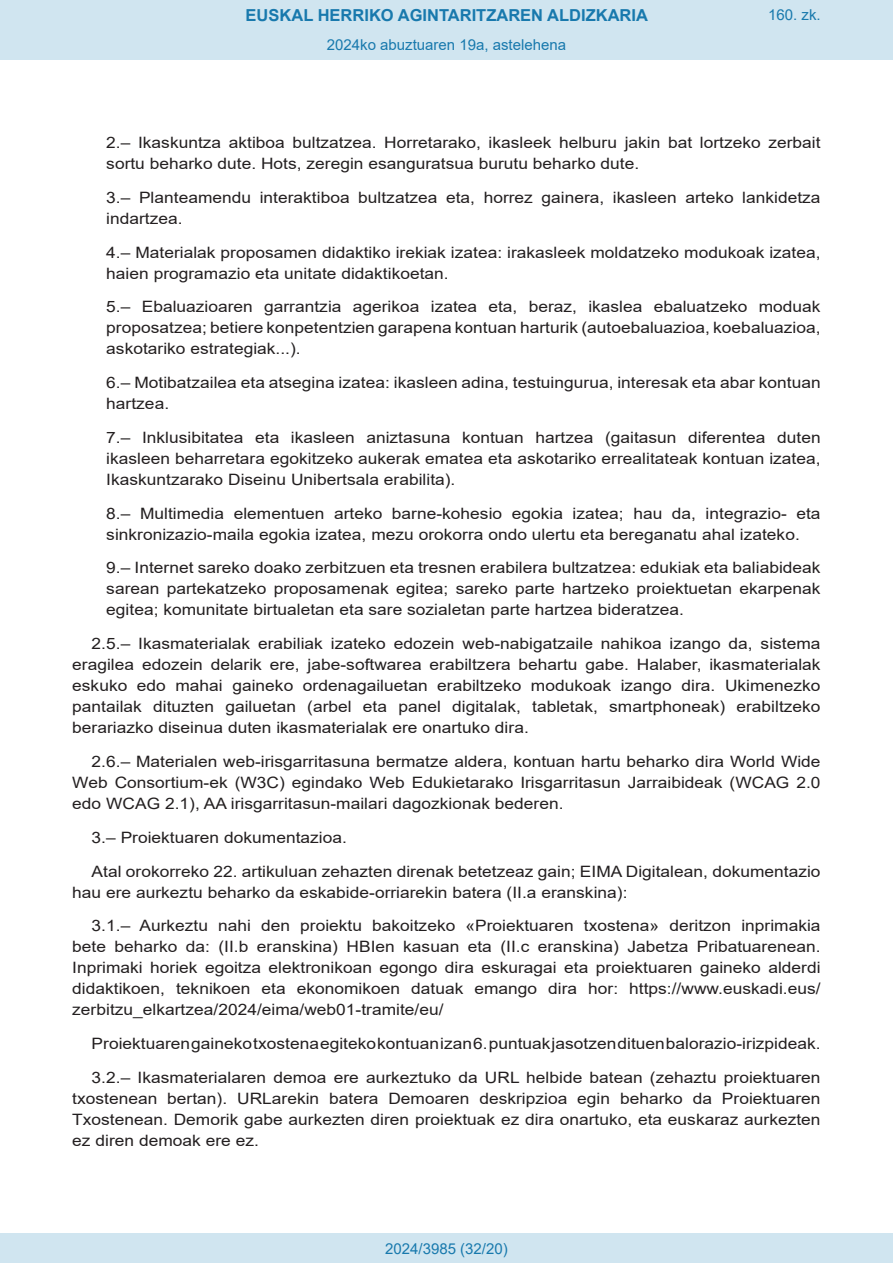
<style>
.page{position:relative;width:893px;height:1263px;background:#fff}
.page>*{position:absolute;margin:0;border:0;box-sizing:border-box;transform-origin:0 0}
.t1{font:700 16.5px "Arial";color:#1879ad}
.BOPVDetalle{font:15.6px/21px "Arial";color:#231f20;text-align:justify;scale:1.11 1}
.BOPVDetalle1{font:15.6px/21px "Arial";color:#231f20;scale:1.11 1}
.Paginacion_Centro{font:15px "Arial";color:#1879ad}
</style>
<div class="page">
<div style="left:0;top:0;width:893px;height:60px;background:#d0e5f0"></div>
<div style="left:0;top:1233px;width:893px;height:30px;background:#d0e5f0"></div>
<p class="t1" style="left:246px;top:3px;width:404px">EUSKAL HERRIKO AGINTARITZAREN ALDIZKARIA</p>
<p class="Paginacion_Centro" style="left:327px;top:35px;width:241px">2024ko abuztuaren 19a, astelehena</p>
<p class="Paginacion_Centro" style="left:768px;top:5px;width:54px">160. zk.</p>
<p class="BOPVDetalle1" style="left:106px;top:132px;width:645px">2.– Ikaskuntza aktiboa bultzatzea. Horretarako, ikasleek helburu jakin bat lortzeko zerbait sortu beharko dute. Hots, zeregin esanguratsua burutu beharko dute.</p>
<p class="BOPVDetalle1" style="left:106px;top:187px;width:645px">3.– Planteamendu interaktiboa bultzatzea eta, horrez gainera, ikasleen arteko lankidetza indartzea.</p>
<p class="BOPVDetalle1" style="left:106px;top:242px;width:645px">4.– Materialak proposamen didaktiko irekiak izatea: irakasleek moldatzeko modukoak izatea, haien programazio eta unitate didaktikoetan.</p>
<p class="BOPVDetalle1" style="left:106px;top:296px;width:645px;text-align:justify">5.– Ebaluazioaren garrantzia agerikoa izatea eta, beraz, ikaslea ebaluatzeko moduak proposatzea; betiere konpetentzien garapena kontuan harturik (autoebaluazioa, koebaluazioa, askotariko estrategiak...).</p>
<p class="BOPVDetalle1" style="left:106px;top:372px;width:645px">6.– Motibatzailea eta atsegina izatea: ikasleen adina, testuingurua, interesak eta abar kontuan hartzea.</p>
<p class="BOPVDetalle1" style="left:106px;top:427px;width:645px;text-align:justify">7.– Inklusibitatea eta ikasleen aniztasuna kontuan hartzea (gaitasun diferentea duten ikasleen beharretara egokitzeko aukerak ematea eta askotariko errealitateak kontuan izatea, Ikaskuntzarako Diseinu Unibertsala erabilita).</p>
<p class="BOPVDetalle1" style="left:106px;top:503px;width:645px">8.– Multimedia elementuen arteko barne-kohesio egokia izatea; hau da, integrazio- eta sinkronizazio-maila egokia izatea, mezu orokorra ondo ulertu eta bereganatu ahal izateko.</p>
<p class="BOPVDetalle1" style="left:106px;top:557px;width:645px;text-align:justify">9.– Internet sareko doako zerbitzuen eta tresnen erabilera bultzatzea: edukiak eta baliabideak sarean partekatzeko proposamenak egitea; sareko parte hartzeko proiektuetan ekarpenak egitea; komunitate birtualetan eta sare sozialetan parte hartzea bideratzea.</p>
<p class="BOPVDetalle" style="left:72px;top:633px;width:676px;text-indent:19px">2.5.– Ikasmaterialak erabiliak izateko edozein web-nabigatzaile nahikoa izango da, sistema eragilea edozein delarik ere, jabe-softwarea erabiltzera behartu gabe. Halaber, ikasmaterialak eskuko edo mahai gaineko ordenagailuetan erabiltzeko modukoak izango dira. Ukimenezko pantailak dituzten gailuetan (arbel eta panel digitalak, tabletak, smartphoneak) erabiltzeko berariazko diseinua duten ikasmaterialak ere onartuko dira.</p>
<p class="BOPVDetalle" style="left:72px;top:751px;width:676px;text-indent:19px">2.6.– Materialen web-irisgarritasuna bermatze aldera, kontuan hartu beharko dira World Wide Web Consortium-ek (W3C) egindako Web Edukietarako Irisgarritasun Jarraibideak (WCAG 2.0 edo WCAG 2.1), AA irisgarritasun-mailari dagozkionak bederen.</p>
<p class="BOPVDetalle" style="left:92px;top:827px;width:231px">3.– Proiektuaren dokumentazioa.</p>
<p class="BOPVDetalle" style="left:72px;top:860px;width:676px;text-indent:19px">Atal orokorreko 22. artikuluan zehazten direnak betetzeaz gain; EIMA Digitalean, dokumentazio hau ere aurkeztu beharko da eskabide-orriarekin batera (II.a eranskina):</p>
<p class="BOPVDetalle" style="left:72px;top:915px;width:676px;text-indent:19px">3.1.– Aurkeztu nahi den proiektu bakoitzeko «Proiektuaren txostena» deritzon inprimakia bete beharko da: (II.b eranskina) HBIen kasuan eta (II.c eranskina) Jabetza Pribatuarenean.<br>Inprimaki horiek egoitza elektronikoan egongo dira eskuragai eta proiektuaren gaineko alderdi didaktikoen, teknikoen eta ekonomikoen datuak emango dira hor: https://www.euskadi.eus/ zerbitzu_elkartzea/2024/eima/web01-tramite/eu/</p>
<p class="BOPVDetalle" style="left:92px;top:1033px;width:658px">Proiektuaren gaineko txostena egiteko kontuan izan 6. puntuak jasotzen dituen balorazio-irizpideak.</p>
<p class="BOPVDetalle" style="left:72px;top:1067px;width:676px;text-indent:19px">3.2.– Ikasmaterialaren demoa ere aurkeztuko da URL helbide batean (zehaztu proiektuaren txostenean bertan). URLarekin batera Demoaren deskripzioa egin beharko da Proiektuaren Txostenean. Demorik gabe aurkezten diren proiektuak ez dira onartuko, eta euskaraz aurkezten ez diren demoak ere ez.</p>
<p class="Paginacion_Centro" style="left:385px;top:1238px;width:124px">2024/3985 (32/20)</p>
</div>
